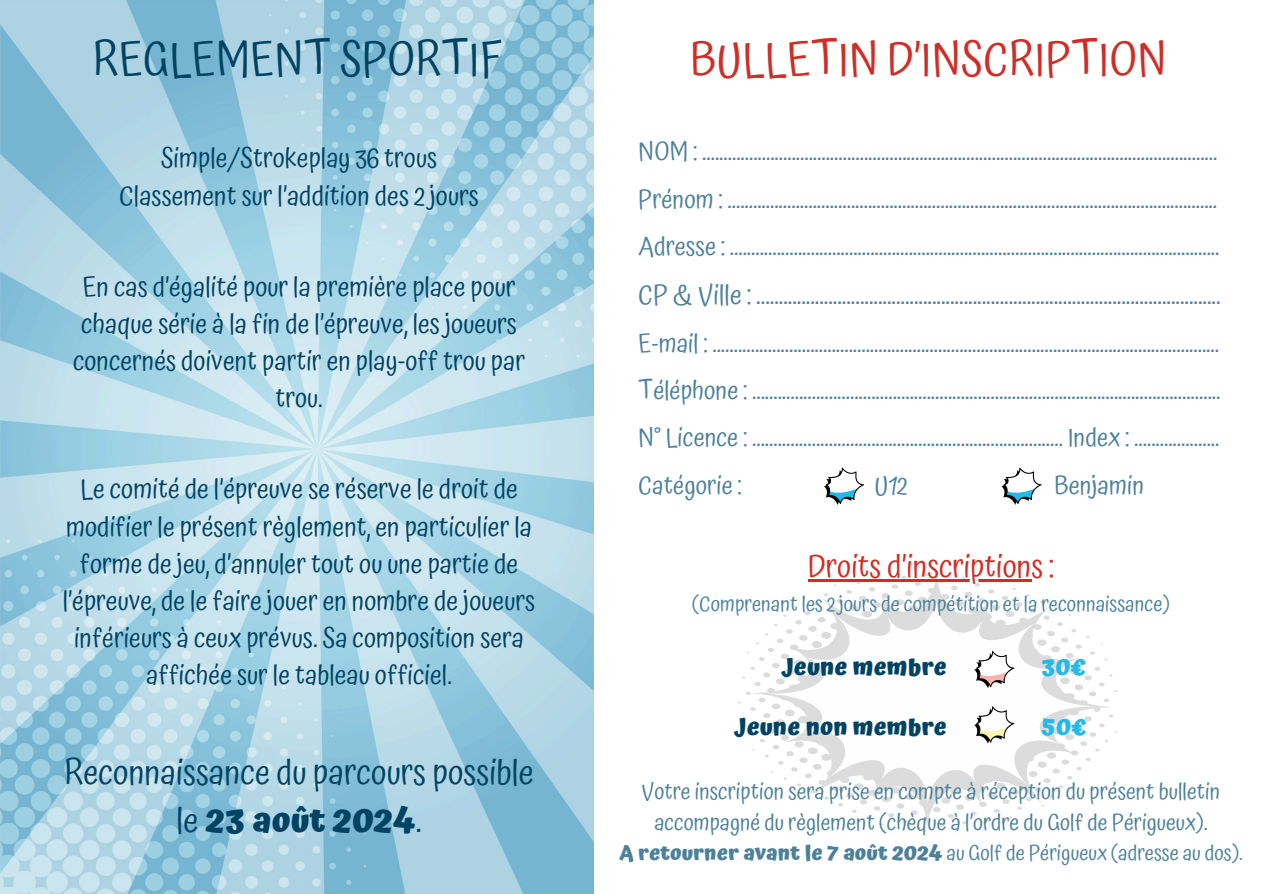
<style>
.page{position:relative;width:1263px;height:894px;background:#fff}
.page>*{position:absolute;margin:0;border:0;box-sizing:border-box;transform-origin:0 0}
.t1{font:46.5px "Atma";color:#cf2d25}
.t2{font:46.5px "Atma";color:#014363}
.t3{font:34.5px/47.2px "Atma";color:#014363;text-align:center}
.t4{font:31.5px "Atma";color:#cf2d25}
.t5{font:27px/37.2px "Atma";color:#014363;text-align:center}
.t6{font:27px "Atma";color:#4d8199}
.t7{font:25.5px "Atma";color:#4d8199}
.t8{font:700 24px "Atma";color:#014363}
.t9{font:700 24px "Atma";color:#23bae8}
.t10{font:22.5px/30.3px "Atma";color:#4d8199;text-align:center}
.t11{font:21px "Atma";color:#4d8199}
.s1{font-weight:700}
</style>
<div class="page">
<svg style="left:742px;top:581px;width:270px;height:252px"></svg>
<svg style="left:760px;top:587px;width:311px;height:225px"></svg>
<hr style="left:808px;top:579px;width:223px;height:2px;background:#cf2d25">
<svg style="left:824px;top:467px;width:40px;height:37px"></svg>
<svg style="left:1001px;top:467px;width:41px;height:37px"></svg>
<img style="left:0;top:0;width:594px;height:893px">
<svg style="left:866px;top:568px;width:251px;height:211px"></svg>
<h4 class="t2" style="left:93px;top:32px;width:412px">REGLEMENT SPORTIF</h4>
<h4 class="t1" style="left:690px;top:32px;width:478px">BULLETIN D’INSCRIPTION</h4>
<h4 class="t5" style="left:119px;top:139px;width:361px">Simple/Strokeplay 36 trous<br>Classement sur l’addition des 2jours</h4>
<h4 class="t5" style="left:73px;top:268px;width:454px">En cas d’égalité pour la première place pour chaque série à la fin de l’épreuve, lesjoueurs concernés doivent partir en play-off trou par trou.</h4>
<p class="t5" style="left:63px;top:470px;width:474px">Le comité de l’épreuve se réserve le droit de modifier le présent règlement, en particulier la forme de jeu, d’annuler tout ou une partie de l’épreuve, de le faire jouer en nombre de joueurs inférieurs à ceux prévus. Sa composition sera affichée sur le tableau officiel.</p>
<p class="t3" style="left:64px;top:748px;width:471px">Reconnaissance du parcours possible le <span class="s1">23 août 2024</span>.</p>
<p class="t7" style="left:638px;top:136px;width:580px">NOM : .........................................................................................................................</p>
<h1 class="t7" style="left:638px;top:184px;width:580px">Prénom : ...................................................................................................................</h1>
<h4 class="t7" style="left:638px;top:231px;width:583px">Adresse : ...................................................................................................................</h4>
<h4 class="t6" style="left:638px;top:278px;width:584px">CP &amp; Ville : .......................................................................................................</h4>
<h4 class="t7" style="left:638px;top:328px;width:582px">E-mail : .......................................................................................................................</h4>
<h2 class="t7" style="left:638px;top:375px;width:584px">Téléphone : ..............................................................................................................</h2>
<h1 class="t7" style="left:638px;top:422px;width:583px">N° Licence : ......................................................................... Index : ....................</h1>
<h3 class="t7" style="left:638px;top:469px;width:105px">Catégorie :</h3>
<h3 class="t7" style="left:875px;top:469px;width:34px">U12</h3>
<h3 class="t7" style="left:1054px;top:469px;width:91px">Benjamin</h3>
<h4 class="t4" style="left:808px;top:548px;width:248px">Droits d’inscriptions :</h4>
<h4 class="t11" style="left:692px;top:591px;width:479px">(Comprenant les 2jours de compétition et la reconnaissance)</h4>
<p class="t8" style="left:781px;top:652px;width:167px">Jeune membre</p>
<p class="t8" style="left:734px;top:712px;width:215px">Jeune non membre</p>
<h6 class="t9" style="left:1042px;top:652px;width:45px">30€</h6>
<p class="t9" style="left:1042px;top:712px;width:46px">50€</p>
<h4 class="t10" style="left:642px;top:776px;width:580px">Votre inscription sera prise en compte à réception du présent bulletin accompagné du règlement (chèque à l’ordre du Golf de Périgueux).</h4>
<h4 class="t11" style="left:619px;top:840px;width:625px"><span class="s1">A retourner avant le 7 août 2024</span> au Golf de Périgueux (adresse au dos).</h4>
</div>
